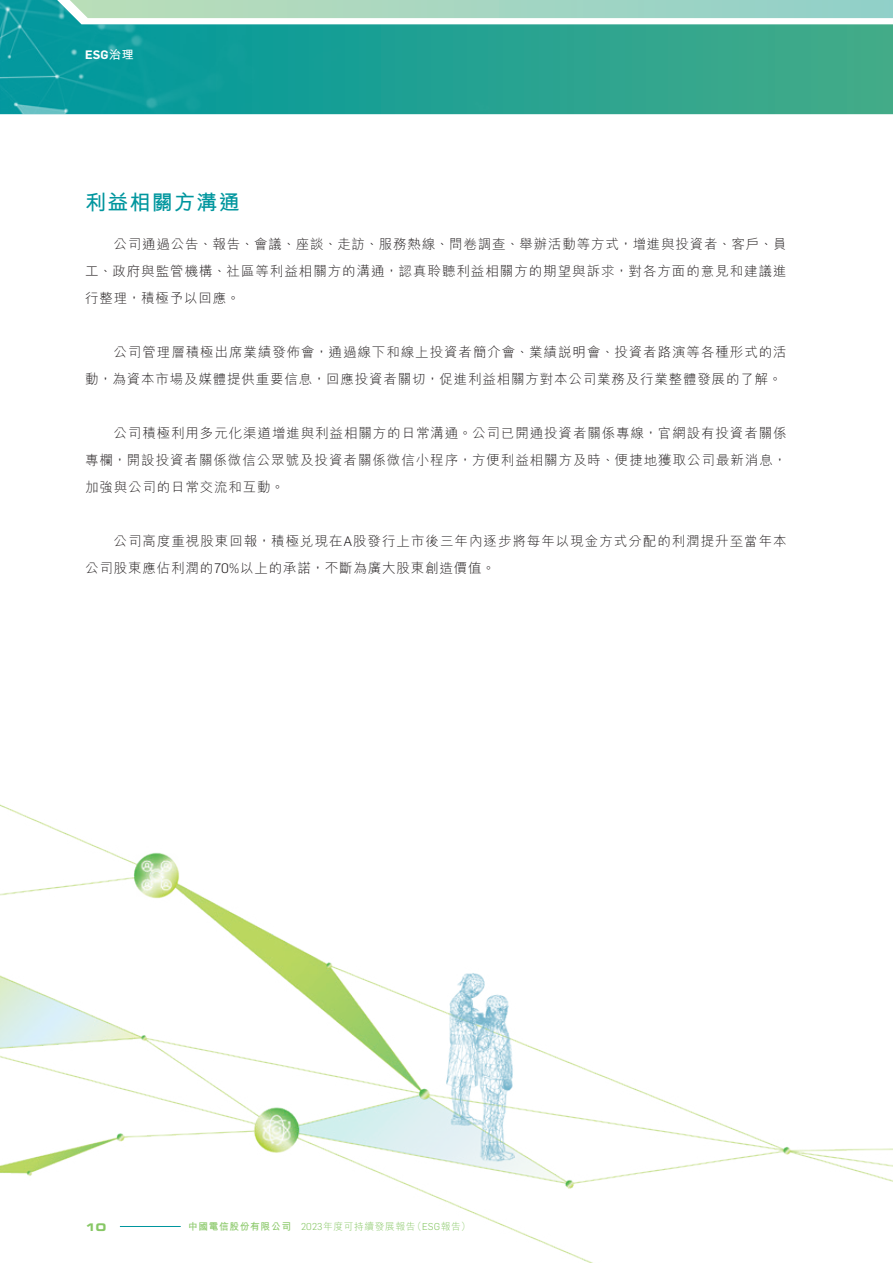
<style>
.page{position:relative;width:893px;height:1263px;background:#fff}
.page>*{position:absolute;margin:0;border:0;box-sizing:border-box;transform-origin:0 0}
._03_H1{font:700 21px "M Hei HK";letter-spacing:.06em;color:#00969e}
._01_Body_Text{font:300 13.5px/27px "M Hei HK";letter-spacing:.07em;color:#231f20;text-align:justify}
.t1{font:600 12px "Flama";color:#fff}
.t2{font:10.5px "Eurostile LT Std Bold Ex 2";color:#87c765}
.t3{font:300 9.75px "M Hei HK";letter-spacing:.06em;color:#87c765}
.s1{font-family:"M Hei HK";font-weight:700}
.s2{font-family:"Flama"}
.s3{font-weight:700}
</style>
<div class="page">
<img style="left:0;top:0;width:893px;height:1263px">
<p class="t1" style="left:85px;top:46px;width:50px">ESG<span class="s1">治理</span></p>
<p class="_03_H1" style="left:85px;top:187px;width:156px">利益相關方溝通</p>
<p class="_01_Body_Text" style="left:85px;top:230px;width:703px;text-indent:28px">公司通過公告、報告、會議、座談、走訪、服務熱線、問卷調查、舉辦活動等方式，增進與投資者、客戶、員工、政府與監管機構、社區等利益相關方的溝通，認真聆聽利益相關方的期望與訴求，對各方面的意見和建議進行整理，積極予以回應。</p>
<p class="_01_Body_Text" style="left:85px;top:338px;width:703px;text-indent:28px">公司管理層積極出席業績發佈會，通過線下和線上投資者簡介會、業績說明會、投資者路演等各種形式的活動，為資本市場及媒體提供重要信息，回應投資者關切，促進利益相關方對本公司業務及行業整體發展的了解。</p>
<p class="_01_Body_Text" style="left:85px;top:419px;width:703px;text-indent:28px">公司積極利用多元化渠道增進與利益相關方的日常溝通。公司已開通投資者關係專線，官網設有投資者關係專欄，開設投資者關係微信公眾號及投資者關係微信小程序，方便利益相關方及時、便捷地獲取公司最新消息，加強與公司的日常交流和互動。</p>
<p class="_01_Body_Text" style="left:85px;top:527px;width:703px;text-indent:28px">公司高度重視股東回報，積極兌現在<span class="s2">A</span>股發行上市後三年內逐步將每年以現金方式分配的利潤提升至當年本公司股東應佔利潤的<span class="s2">70%</span>以上的承諾，不斷為廣大股東創造價值。</p>
<p class="t2" style="left:85px;top:1219px;width:23px">10</p>
<p class="t3" style="left:188px;top:1219px;width:284px"><span class="s3">中國電信股份有限公司</span> <span class="s2">2023</span>年度可持續發展報告（<span class="s2">ESG</span>報告）</p>
</div>
